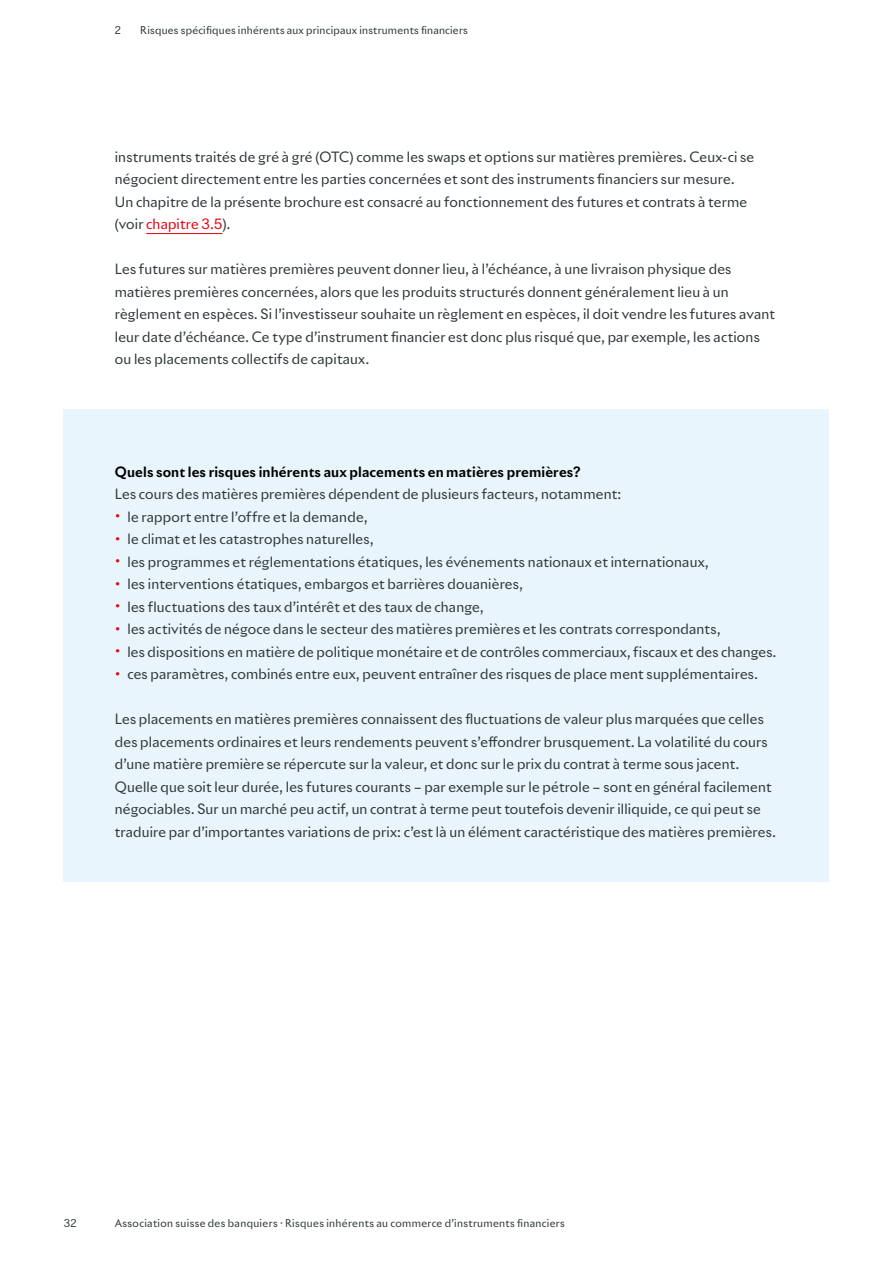
<style>
.page{position:relative;width:893px;height:1263px;background:#fff}
.page>*{position:absolute;margin:0;border:0;box-sizing:border-box;transform-origin:0 0}
.t1{font:13.8px/22.5px "Riviera Nights";letter-spacing:.015em;color:#30383b}
.t2{font:700 13.8px "Riviera Nights";letter-spacing:.01em;color:#000}
.t3{font:10.5px "Riviera Nights";letter-spacing:.03em;color:#30383b}
.s1{color:#e30613}
.s2{font-size:22.5px;color:#e30613}
</style>
<div class="page">
<hr style="left:146px;top:233px;width:76px;height:1px;background:#e30613">
<div style="left:64px;top:409px;width:765px;height:473px;background:#e8f5fc"></div>
<p class="t3" style="left:115px;top:23px;width:8px">2</p>
<p class="t3" style="left:140px;top:23px;width:329px">Risques spécifiques inhérents aux principaux instruments financiers</p>
<p class="t1" style="left:115px;top:145px;width:641px">instruments traités de gré à gré (OTC) comme les swaps et options sur matières premières. Ceux-ci se négocient directement entre les parties concernées et sont des instruments financiers sur mesure.<br>Un chapitre de la présente brochure est consacré au fonctionnement des futures et contrats à terme (voir <span class="s1">chapitre 3.5</span>).</p>
<p class="t1" style="left:115px;top:258px;width:662px">Les futures sur matières premières peuvent donner lieu, à l’échéance, à une livraison physique des matières premières concernées, alors que les produits structurés donnent généralement lieu à un règlement en espèces. Si l’investisseur souhaite un règlement en espèces, il doit vendre les futures avant leur date d’échéance. Ce type d’instrument financier est donc plus risqué que, par exemple, les actions ou les placements collectifs de capitaux.</p>
<p class="t2" style="left:115px;top:463px;width:467px">Quels sont les risques inhérents aux placements en matières premières?</p>
<p class="t1" style="left:115px;top:483px;width:663px">Les cours des matières premières dépendent de plusieurs facteurs, notamment:<br><span class="s2">·</span> le rapport entre l’offre et la demande,<br><span class="s2">·</span> le climat et les catastrophes naturelles,<br><span class="s2">·</span> les programmes et réglementations étatiques, les événements nationaux et internationaux,<br><span class="s2">·</span> les interventions étatiques, embargos et barrières douanières,<br><span class="s2">·</span> les fluctuations des taux d’intérêt et des taux de change,<br><span class="s2">·</span> les activités de négoce dans le secteur des matières premières et les contrats correspondants,<br><span class="s2">·</span> les dispositions en matière de politique monétaire et de contrôles commerciaux, fiscaux et des changes. <span class="s2">·</span> ces paramètres, combinés entre eux, peuvent entraîner des risques de place ment supplémentaires.</p>
<p class="t1" style="left:115px;top:707px;width:662px">Les placements en matières premières connaissent des fluctuations de valeur plus marquées que celles des placements ordinaires et leurs rendements peuvent s’effondrer brusquement. La volatilité du cours d’une matière première se répercute sur la valeur, et donc sur le prix du contrat à terme sous jacent.<br>Quelle que soit leur durée, les futures courants – par exemple sur le pétrole – sont en général facilement négociables. Sur un marché peu actif, un contrat à terme peut toutefois devenir illiquide, ce qui peut se traduire par d’importantes variations de prix: c’est là un élément caractéristique des matières premières.</p>
<p class="t3" style="left:64px;top:1217px;width:14px">32</p>
<p class="t3" style="left:115px;top:1217px;width:452px">Association suisse des banquiers · Risques inhérents au commerce d’instruments financiers</p>
</div>
